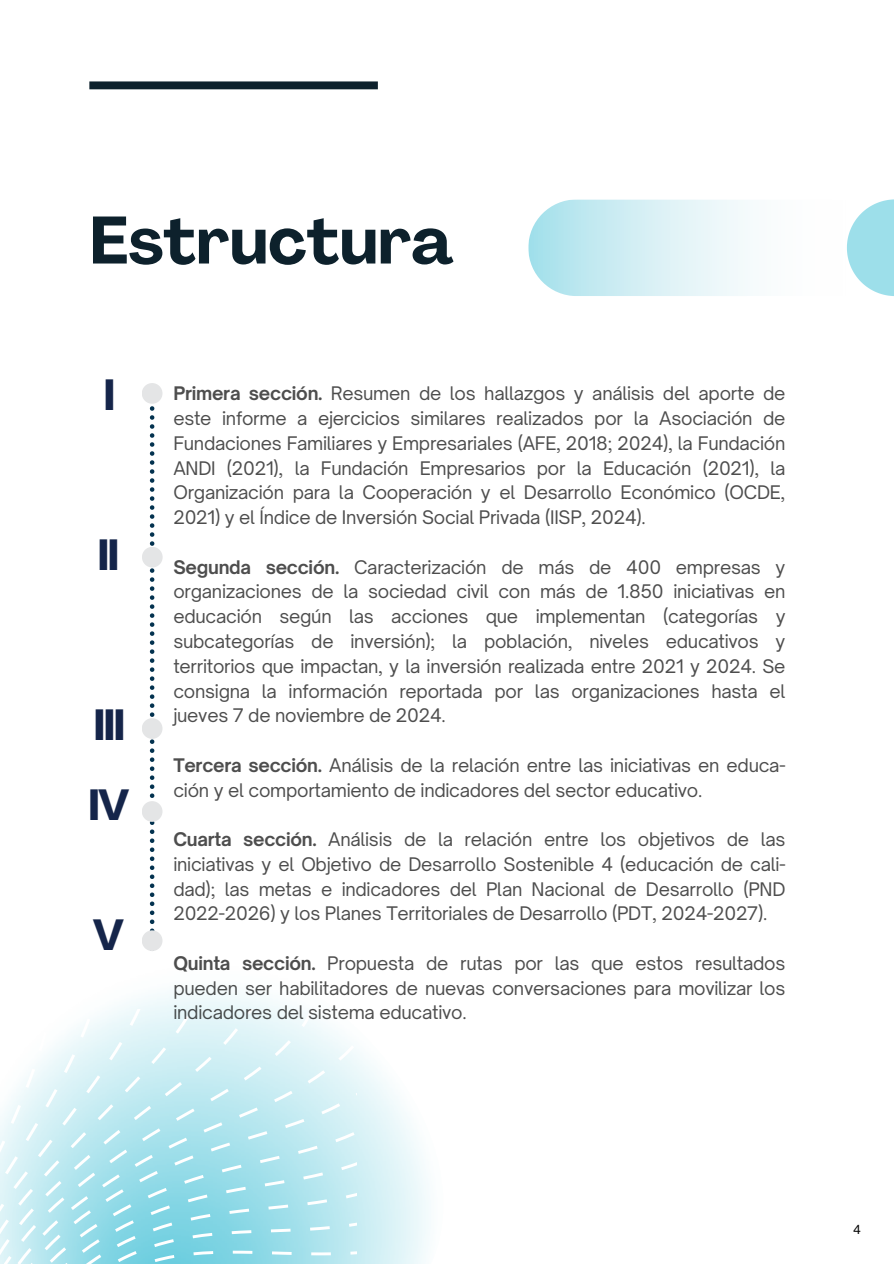
<style>
.page{position:relative;width:894px;height:1264px;background:#fff}
.page>*{position:absolute;margin:0;border:0;box-sizing:border-box;transform-origin:0 0}
.t1{font:700 66px "Agrandir";color:#0d212c}
.t2{font:700 43.05px/79.8px "Agrandir";letter-spacing:-.05em;color:#15254a}
.t3{font:17.85px/24.8px "Open Sauce One";letter-spacing:-.015em;color:#000;text-align:justify}
.t4{font:12px "Open Sauce One";color:#000}
.s1{font-weight:700}
</style>
<div class="page">
<svg style="left:46px;top:920px;width:383px;height:343px"></svg>
<img style="left:0;top:1057px;width:356px;height:206px">
<svg style="left:150px;top:406px;width:4px;height:524px"></svg>
<div style="left:142px;top:801px;width:20px;height:20px;background:#e4e5e6;border-radius:50%"></div>
<div style="left:142px;top:930px;width:20px;height:21px;background:#e4e5e6;border-radius:50%"></div>
<div style="left:142px;top:718px;width:20px;height:21px;background:#e4e5e6;border-radius:50%"></div>
<div style="left:142px;top:547px;width:21px;height:20px;background:#e4e5e6;border-radius:50%"></div>
<div style="left:142px;top:383px;width:20px;height:21px;background:#e4e5e6;border-radius:50%"></div>
<div style="left:89px;top:81px;width:289px;height:8px;background:#0d212c"></div>
<svg style="left:528px;top:199px;width:365px;height:97px"></svg>
<h1 class="t1" style="left:89px;top:199px;width:365px">Estructura</h1>
<h2 class="t2" style="left:103px;top:355px;width:14px">I</h2>
<h2 class="t2" style="left:97px;top:515px;width:24px">II</h2>
<h2 class="t2" style="left:88px;top:685px;width:43px">III<br>IV</h2>
<h2 class="t2" style="left:93px;top:895px;width:33px">V</h2>
<p class="t3" style="left:173px;top:381px;width:613px"><span class="s1">Primera sección.</span> Resumen de los hallazgos y análisis del aporte de este informe a ejercicios similares realizados por la Asociación de Fundaciones Familiares y Empresariales (AFE, 2018; 2024), la Fundación ANDI (2021), la Fundación Empresarios por la Educación (2021), la Organización para la Cooperación y el Desarrollo Económico (OCDE, 2021) y el Índice de Inversión Social Privada (IISP, 2024).</p>
<p class="t3" style="left:173px;top:554px;width:613px"><span class="s1">Segunda sección.</span> Caracterización de más de 400 empresas y organizaciones de la sociedad civil con más de 1.850 iniciativas en educación según las acciones que implementan (categorías y subcategorías de inversión); la población, niveles educativos y territorios que impactan, y la inversión realizada entre 2021 y 2024. Se consigna la información reportada por las organizaciones hasta el jueves 7 de noviembre de 2024.</p>
<p class="t3" style="left:173px;top:752px;width:613px"><span class="s1">Tercera sección.</span> Análisis de la relación entre las iniciativas en educa&shy;ción y el comportamiento de indicadores del sector educativo.</p>
<p class="t3" style="left:173px;top:826px;width:613px"><span class="s1">Cuarta sección.</span> Análisis de la relación entre los objetivos de las iniciativas y el Objetivo de Desarrollo Sostenible 4 (educación de cali&shy;dad); las metas e indicadores del Plan Nacional de Desarrollo (PND 2022-2026) y los Planes Territoriales de Desarrollo (PDT, 2024-2027).</p>
<p class="t3" style="left:173px;top:950px;width:613px;text-indent:154px">Propuesta de rutas por las que estos resultados pueden ser habilitadores de nuevas conversaciones para movilizar los indicadores del sistema educativo.</p>
<p class="t4" style="left:852px;top:1221px;width:9px">4</p>
</div>
